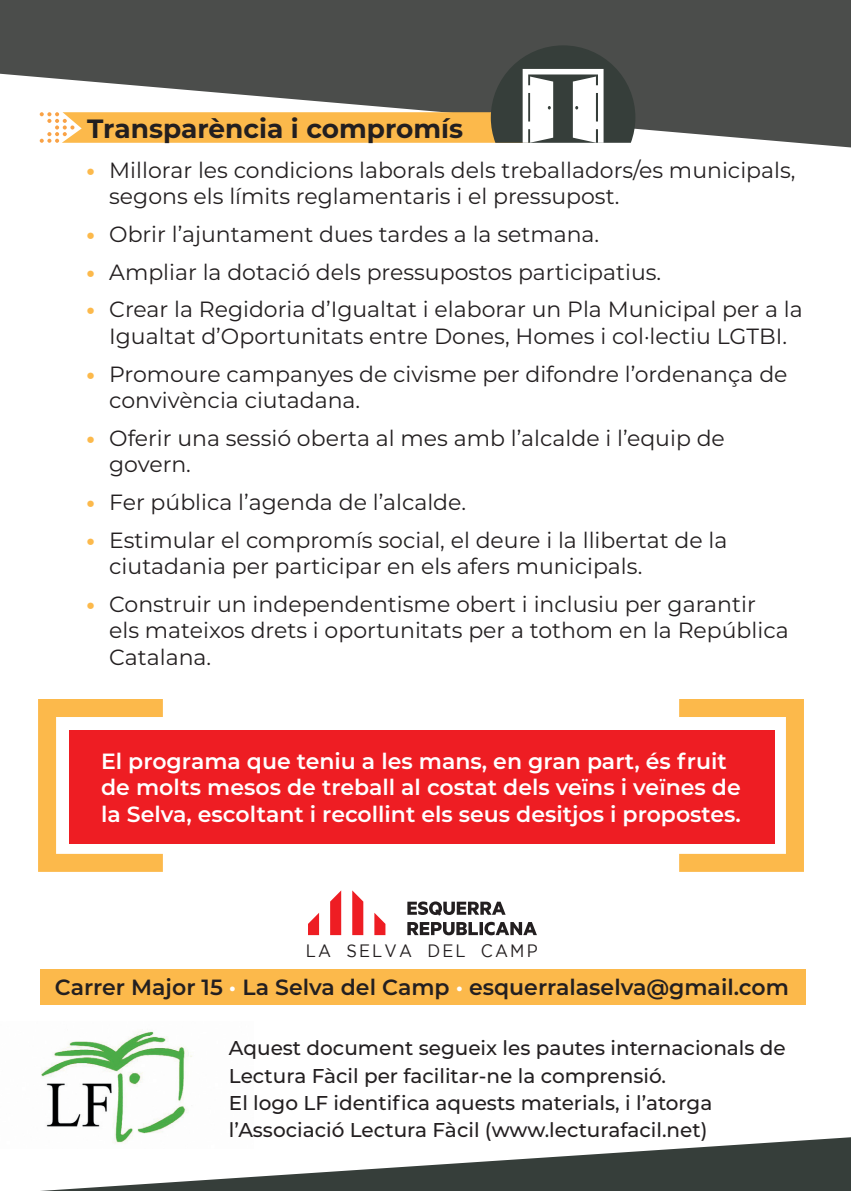
<style>
.page{position:relative;width:851px;height:1191px;background:#fff}
.page>*{position:absolute;margin:0;border:0;box-sizing:border-box;transform-origin:0 0}
.t1{font:700 26.4px "Montserrat";color:#231f20}
.t2{font:22px/26.4px "Montserrat";color:#231f20}
.t3{font:600 22px/26.4px "Montserrat";color:#fff}
.t4{font:600 22px "Montserrat";color:#231f20}
.t5{font:500 20px/27.2px "Montserrat";color:#231f20}
.t6{font:17.8px "Gotham";letter-spacing:.13em;color:#231f20;scale:.92 1}
.s1{font-weight:800;color:#fcb94b}
.s2{color:#fff}
</style>
<div class="page">
<svg style="left:0;top:0;width:850px;height:147px;background:#5e605e"></svg>
<div style="left:40px;top:969px;width:765px;height:35px;background:#fcb94b"></div>
<div style="left:69px;top:730px;width:705px;height:113px;background:#ee1d23"></div>
<svg style="left:850px;top:0;width:1px;height:147px"></svg>
<img style="left:41px;top:1031px;width:151px;height:106px">
<svg style="left:407px;top:921px;width:130px;height:14px"></svg>
<svg style="left:407px;top:901px;width:98px;height:14px"></svg>
<svg style="left:308px;top:890px;width:77px;height:45px"></svg>
<div style="left:38px;top:699px;width:134px;height:173px;border:18px solid #fcb94b"></div>
<div style="left:670px;top:699px;width:133px;height:173px;border:18px solid #fcb94b"></div>
<svg style="left:40px;top:45px;width:595px;height:98px"></svg>
<svg style="left:40px;top:1137px;width:810px;height:54px"></svg>
<p class="t1" style="left:87px;top:109px;width:377px">Transparència i compromís</p>
<p class="t2" style="left:109px;top:156px;width:687px;text-indent:-23px"><span class="s1">•</span> Millorar les condicions laborals dels treballadors/es municipals, segons els límits reglamentaris i el pressupost.</p>
<p class="t2" style="left:86px;top:220px;width:514px"><span class="s1">•</span> Obrir l’ajuntament dues tardes a la setmana.</p>
<p class="t2" style="left:86px;top:258px;width:576px"><span class="s1">•</span> Ampliar la dotació dels pressupostos participatius.</p>
<p class="t2" style="left:86px;top:295px;width:717px;text-align:center"><span class="s1">•</span> Crear la Regidoria d’Igualtat i elaborar un Pla Municipal per a la<br>Igualtat d’Oportunitats entre Dones, Homes i col·lectiu LGTBI.</p>
<p class="t2" style="left:109px;top:360px;width:679px;text-indent:-23px"><span class="s1">•</span> Promoure campanyes de civisme per difondre l’ordenança de convivència ciutadana.</p>
<p class="t2" style="left:109px;top:424px;width:617px;text-indent:-23px"><span class="s1">•</span> Oferir una sessió oberta al mes amb l’alcalde i l’equip de govern.</p>
<p class="t2" style="left:86px;top:488px;width:381px"><span class="s1">•</span> Fer pública l’agenda de l’alcalde.</p>
<p class="t2" style="left:109px;top:526px;width:619px;text-indent:-23px"><span class="s1">•</span> Estimular el compromís social, el deure i la llibertat de la ciutadania per participar en els afers municipals.</p>
<p class="t2" style="left:109px;top:590px;width:681px;text-indent:-23px"><span class="s1">•</span> Construir un independentisme obert i inclusiu per garantir els mateixos drets i oportunitats per a tothom en la República<br>Catalana.</p>
<p class="t3" style="left:101px;top:747px;width:641px">El programa que teniu a les mans, en gran part, és fruit de molts mesos de treball al costat dels veïns i veïnes de la Selva, escoltant i recollint els seus desitjos i propostes.</p>
<p class="t6" style="left:306px;top:943px;width:253px">LA SELVA DEL CAMP</p>
<p class="t4" style="left:55px;top:972px;width:735px">Carrer Major 15 <span class="s2">•</span> La Selva del Camp <span class="s2">•</span> esquerralaselva@gmail.com</p>
<p class="t5" style="left:229px;top:1033px;width:558px">Aquest document segueix les pautes internacionals de Lectura Fàcil per facilitar-ne la comprensió.<br>El logo LF identifica aquests materials, i l’atorga l’Associació Lectura Fàcil (www.lecturafacil.net)</p>
</div>
